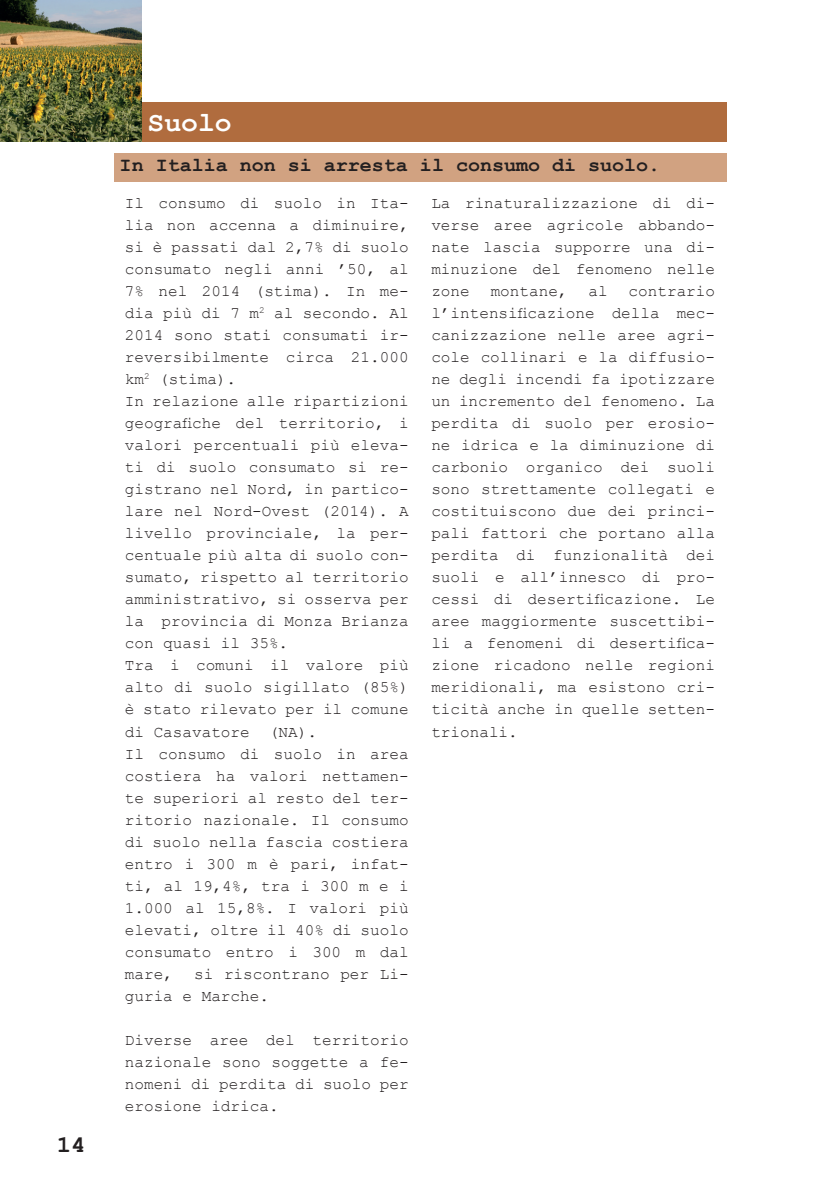
<style>
.page{position:relative;width:840px;height:1191px;background:#fff}
.page>*{position:absolute;margin:0;border:0;box-sizing:border-box;transform-origin:0 0}
.t1{font:700 28px "Courier New";color:#fff}
.t2{font:700 24px "Courier New";color:#231f20}
.t3{font:700 20px "Courier New";color:#231f20}
.t4{font:16px/22px "Courier New";color:#231f20;text-align:justify}
</style>
<div class="page">
<div style="left:0;top:102px;width:726px;height:40px;background:#b06c3e"></div>
<img style="left:0;top:0;width:142px;height:142px">
<div style="left:114px;top:153px;width:612px;height:28px;background:#d1a281"></div>
<hr style="left:839px;top:102px;width:1px;height:40px;background:#867f7c">
<h2 class="t2" style="left:57px;top:1130px;width:30px">14</h2>
<h1 class="t1" style="left:147px;top:105px;width:85px">Suolo</h1>
<p class="t3" style="left:120px;top:153px;width:542px">In Italia non si arresta il consumo di suolo.</p>
<p class="t4" style="left:125px;top:192px;width:285px;text-align:left">Il consumo di suolo in Ita&shy;lia non accenna a diminuire, si è passati dal 2,7% di suolo consumato negli anni ’50, al<br>7% nel 2014 (stima). In me&shy;dia più di 7 m<sup>2</sup> al secondo. Al<br>2014 sono stati consumati ir&shy;reversibilmente circa 21.000 km<sup>2</sup> (stima).<br>In relazione alle ripartizioni geografiche del territorio, i valori percentuali più eleva&shy;ti di suolo consumato si re&shy;gistrano nel Nord, in partico&shy;lare nel Nord-Ovest (2014). A livello provinciale, la per&shy;centuale più alta di suolo con&shy;sumato, rispetto al territorio amministrativo, si osserva per la provincia di Monza Brianza con quasi il 35%.<br>Tra i comuni il valore più alto di suolo sigillato (85%) è stato rilevato per il comune di Casavatore (NA).<br>Il consumo di suolo in area costiera ha valori nettamen&shy;te superiori al resto del ter&shy;ritorio nazionale. Il consumo di suolo nella fascia costiera entro i 300 m è pari, infat&shy;ti, al 19,4%, tra i 300 m e i<br>1.000 al 15,8%. I valori più elevati, oltre il 40% di suolo consumato entro i 300 m dal mare,</p>
<p class="t4" style="left:125px;top:962px;width:285px;text-indent:69px">si riscontrano per Li&shy;guria e Marche.</p>
<p class="t4" style="left:125px;top:1028px;width:285px">Diverse aree del territorio nazionale sono soggette a fe&shy;nomeni di perdita di suolo per erosione idrica.</p>
<p class="t4" style="left:431px;top:192px;width:285px">La rinaturalizzazione di di&shy;verse aree agricole abbando&shy;nate lascia supporre una di&shy;minuzione del fenomeno nelle zone</p>
<p class="t4" style="left:431px;top:280px;width:285px;text-indent:197px">contrario l’intensificazione della mec&shy;canizzazione nelle aree agri&shy;cole collinari e la diffusio&shy;ne degli incendi fa ipotizzare un incremento del fenomeno. La perdita di suolo per erosio&shy;ne idrica e la diminuzione di carbonio organico dei suoli sono strettamente collegati e costituiscono due dei princi&shy;pali fattori che portano alla perdita di funzionalità dei suoli e all’innesco di pro&shy;cessi di desertificazione. Le aree maggiormente suscettibi&shy;li a fenomeni di desertifica&shy;zione ricadono nelle regioni meridionali, ma esistono cri&shy;ticità anche in quelle setten&shy;trionali.</p>
<p class="t4" style="left:490px;top:280px;width:78px">montane,</p>
<p class="t4" style="left:588px;top:280px;width:21px">al</p>
</div>
